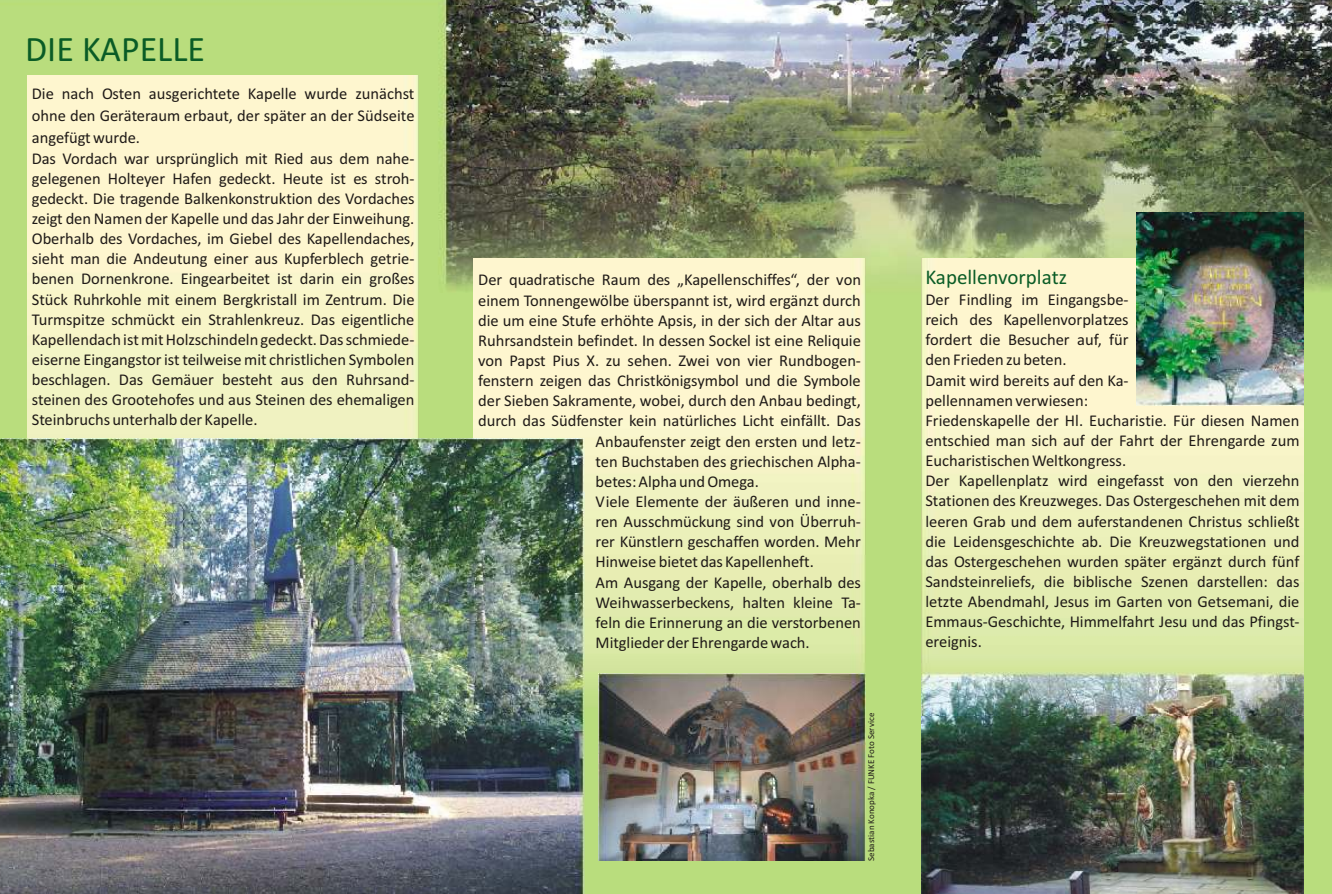
<style>
.page{position:relative;width:1332px;height:894px;background:#fff}
.page>*{position:absolute;margin:0;border:0;box-sizing:border-box;transform-origin:0 0}
.t1{font:36px "Calibri";color:#0a5c26}
.t2{font:21px "Calibri";color:#0a5c26}
.t3{font:16.5px/20.1px "Calibri";color:#1f1a17;text-align:justify}
.t4{font:9px "Calibri";color:#1f1a17}
</style>
<div class="page">
<img style="left:0;top:0;width:1332px;height:894px">
<img style="left:474px;top:258px;width:391px;height:453px">
<img style="left:28px;top:75px;width:391px;height:363px">
<img style="left:0;top:438px;width:585px;height:456px">
<img style="left:921px;top:715px;width:383px;height:179px">
<img style="left:921px;top:258px;width:383px;height:457px">
<img style="left:1136px;top:213px;width:168px;height:192px">
<img style="left:598px;top:673px;width:267px;height:187px">
<h1 class="t1" style="left:25px;top:34px;width:181px">DIE KAPELLE</h1>
<p class="t3" style="left:32px;top:84px;width:384px;line-height:22.2px">Die nach Osten ausgerichtete Kapelle wurde zunächst ohne den Geräteraum erbaut, der später an der Südseite angefügt wurde.</p>
<p class="t3" style="left:32px;top:149px;width:384px">Das Vordach war ursprünglich mit Ried aus dem nahe&shy;gelegenen Holteyer Hafen gedeckt. Heute ist es stroh&shy;gedeckt. Die tragende Balkenkonstruktion des Vordaches zeigt den Namen der Kapelle und das Jahr der Einweihung.<br>Oberhalb des Vordaches, im Giebel des Kapellendaches, sieht man die Andeutung einer aus Kupferblech getrie&shy;benen Dornenkrone. Eingearbeitet ist darin ein großes Stück Ruhrkohle mit einem Bergkristall im Zentrum. Die Turmspitze schmückt ein Strahlenkreuz. Das eigentliche Kapellendach ist mit Holzschindeln gedeckt. Das schmiede&shy;eiserne Eingangstor ist teilweise mit christlichen Symbolen beschlagen. Das Gemäuer besteht aus den Ruhrsand&shy;steinen des Grootehofes und aus Steinen des ehemaligen Steinbruchs unterhalb der Kapelle.</p>
<p class="t3" style="left:478px;top:271px;width:384px">Der quadratische Raum des „Kapellenschiffes“, der von</p>
<p class="t3" style="left:478px;top:291px;width:384px">einem Tonnengewölbe überspannt ist, wird ergänzt durch</p>
<p class="t3" style="left:478px;top:311px;width:384px">die um eine Stufe erhöhte Apsis, in der sich der Altar aus</p>
<p class="t3" style="left:478px;top:332px;width:384px">Ruhrsandstein befindet. In dessen Sockel ist eine Reliquie</p>
<p class="t3" style="left:478px;top:352px;width:384px">von Papst Pius X. zu sehen. Zwei von vier Rundbogen-</p>
<p class="t3" style="left:478px;top:372px;width:384px">fenstern zeigen das Christkönigsymbol und die Symbole</p>
<p class="t3" style="left:478px;top:392px;width:384px">der Sieben Sakramente, wobei, durch den Anbau bedingt,</p>
<p class="t3" style="left:478px;top:412px;width:384px">durch das Südfenster kein natürliches Licht einfällt. Das</p>
<p class="t3" style="left:596px;top:432px;width:267px">Anbaufenster zeigt den ersten und letz-</p>
<p class="t3" style="left:596px;top:452px;width:267px">ten Buchstaben des griechischen Alpha-</p>
<p class="t3" style="left:596px;top:473px;width:165px">betes: Alpha und Omega.</p>
<p class="t3" style="left:596px;top:493px;width:267px">Viele Elemente der äußeren und inne-</p>
<p class="t3" style="left:596px;top:513px;width:267px">ren Ausschmückung sind von Überruh-</p>
<p class="t3" style="left:596px;top:533px;width:267px">rer Künstlern geschaffen worden. Mehr</p>
<p class="t3" style="left:596px;top:553px;width:220px">Hinweise bietet das Kapellenheft.</p>
<p class="t3" style="left:596px;top:573px;width:267px">Am Ausgang der Kapelle, oberhalb des</p>
<p class="t3" style="left:596px;top:593px;width:267px">Weihwasserbeckens, halten kleine Ta-</p>
<p class="t3" style="left:596px;top:614px;width:267px">feln die Erinnerung an die verstorbenen</p>
<p class="t3" style="left:596px;top:634px;width:216px">Mitglieder der Ehrengarde wach.</p>
<p class="t4" style="left:867px;top:861px;width:149px;rotate:-90deg">Sebastian Konopka / FUNKE Foto Service</p>
<p class="t2" style="left:925px;top:268px;width:143px">Kapellenvorplatz</p>
<p class="t3" style="left:925px;top:291px;width:376px;text-align:left">Der Findling im Eingangsbe-<br>reich des Kapellenvorplatzes<br>fordert die Besucher auf, für<br>den Frieden zu beten.<br>Damit wird bereits auf den Ka-<br>pellennamen verwiesen:<br>Friedenskapelle der Hl. Eucharistie. Für diesen Namen entschied man sich auf der Fahrt der Ehrengarde zum Eucharistischen Weltkongress.<br>Der Kapellenplatz wird eingefasst von den vierzehn Stationen des Kreuzweges. Das Ostergeschehen mit dem leeren Grab und dem auferstandenen Christus schließt die Leidensgeschichte ab. Die Kreuzwegstationen und das Ostergeschehen wurden später ergänzt durch fünf Sandsteinreliefs, die biblische Szenen darstellen: das letzte Abendmahl, Jesus im Garten von Getsemani, die Emmaus-Geschichte, Himmelfahrt Jesu und das Pfingst&shy;ereignis.</p>
</div>
